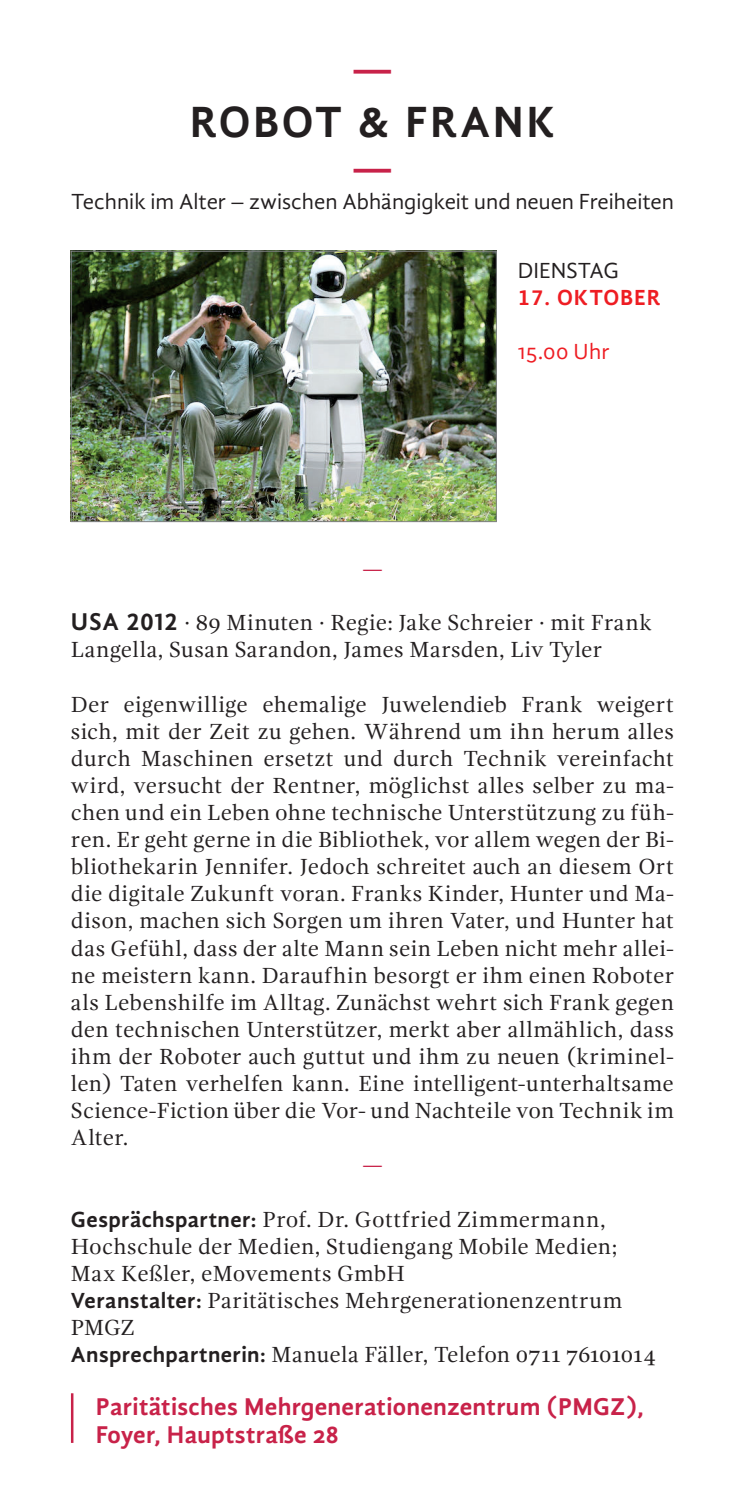
<style>
.page{position:relative;width:745px;height:1489px;background:#fff}
.page>*{position:absolute;margin:0;border:0;box-sizing:border-box;transform-origin:0 0}
.t1{font:700 45px "Gandhi Sans";letter-spacing:.06em;color:#231f20}
.t2{font:700 45px "Gandhi Sans";color:#c82249}
.t3{font:700 25px/27.5px "Gandhi Sans";letter-spacing:.01em;color:#c82249}
.t4{font:22.5px/27px "Gandhi Serif";letter-spacing:.01em;color:#231f20}
.t5{font:22.5px "Gandhi Sans";color:#231f20}
.t6{font:700 22.5px "Gandhi Sans";letter-spacing:.04em;color:#ee1d23}
.t7{font:22.5px "Gandhi Sans";letter-spacing:.01em;color:#ee1d23}
.t8{font:22.5px "Gandhi Serif";color:#c82249}
.s1{font-family:"Gandhi Sans";font-weight:700;font-size:25px}
.s2{font-family:"Gandhi Sans"}
.s3{font-family:"Gandhi Sans";font-weight:700}
</style>
<div class="page">
<img style="left:73px;top:253px;width:421px;height:267px">
<div style="left:71px;top:251px;width:425px;height:271px;border:1px solid #808285"></div>
<hr style="left:71px;top:1393px;width:2px;height:49px;background:#c82249">
<h1 class="t2" style="left:352px;top:41px;width:42px">—</h1>
<h1 class="t1" style="left:190px;top:95px;width:367px">ROBOT &amp; FRANK</h1>
<h1 class="t2" style="left:352px;top:140px;width:42px">—</h1>
<p class="t5" style="left:71px;top:188px;width:604px">Technik im Alter – zwischen Abhängigkeit und neuen Freiheiten</p>
<p class="t8" style="left:362px;top:556px;width:22px">—</p>
<p class="t5" style="left:517px;top:258px;width:102px">DIENSTAG</p>
<p class="t6" style="left:517px;top:284px;width:144px">17. OKTOBER</p>
<p class="t7" style="left:517px;top:339px;width:93px">15.00 Uhr</p>
<p class="t4" style="left:71px;top:609px;width:582px"><span class="s1">USA 2012</span> <span class="s2">·</span> 89 Minuten <span class="s2">·</span> Regie: Jake Schreier <span class="s2">·</span> mit Frank<br>Langella, Susan Sarandon, James Marsden, Liv Tyler</p>
<p class="t4" style="left:71px;top:690px;width:604px;text-align:justify">Der eigenwillige ehemalige Juwelendieb Frank weigert sich, mit der Zeit zu gehen. Während um ihn herum alles durch Maschinen ersetzt und durch Technik vereinfacht wird, versucht der Rentner, möglichst alles selber zu ma&shy;chen und ein Leben ohne technische Unterstützung zu füh&shy;ren. Er geht gerne in die Bibliothek, vor allem wegen der Bi&shy;bliothekarin Jennifer. Jedoch schreitet auch an diesem Ort die digitale Zukunft voran. Franks Kinder, Hunter und Ma&shy;dison, machen sich Sorgen um ihren Vater, und Hunter hat das Gefühl, dass der alte Mann sein Leben nicht mehr allei&shy;ne meistern kann. Daraufhin besorgt er ihm einen Roboter als Lebenshilfe im Alltag. Zunächst wehrt sich Frank gegen den technischen Unterstützer, merkt aber allmählich, dass ihm der Roboter auch guttut und ihm zu neuen (kriminel&shy;len) Taten verhelfen kann. Eine intelligent-unterhaltsame Science-Fiction über die Vor- und Nachteile von Technik im Alter.</p>
<p class="t8" style="left:362px;top:1152px;width:22px">—</p>
<p class="t4" style="left:71px;top:1205px;width:586px"><span class="s3">Gesprächspartner:</span> Prof. Dr. Gottfried Zimmermann, Hochschule der Medien, Studiengang Mobile Medien; Max Keßler, eMovements GmbH<br><span class="s3">Veranstalter:</span> Paritätisches Mehrgenerationenzentrum PMGZ<br><span class="s3">Ansprechpartnerin:</span> Manuela Fäller, Telefon 0711 76101014</p>
<p class="t3" style="left:96px;top:1392px;width:549px">Paritätisches Mehrgenerationenzentrum (PMGZ),<br>Foyer, Hauptstraße 28</p>
</div>
